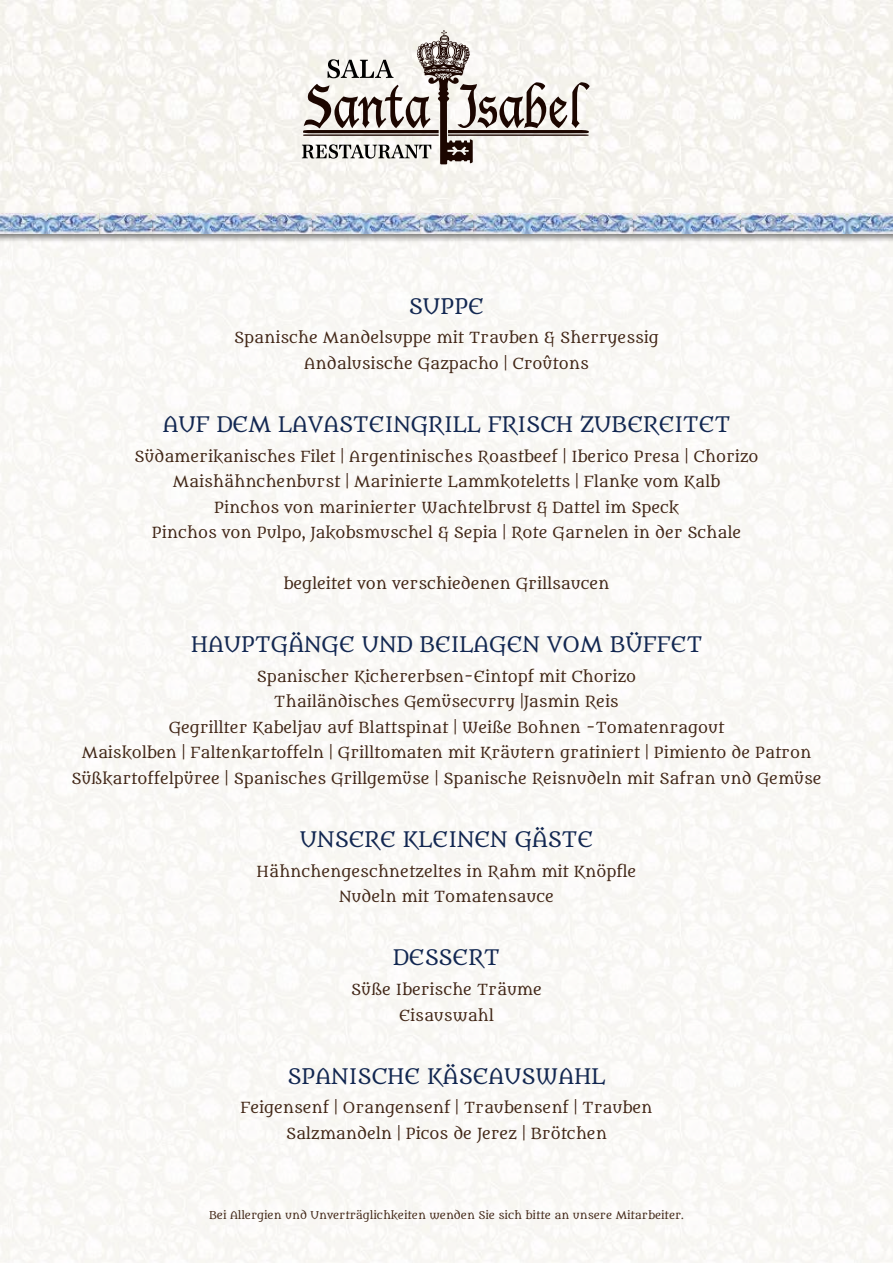
<style>
.page{position:relative;width:893px;height:1263px;background:#fff}
.page>*{position:absolute;margin:0;border:0;box-sizing:border-box;transform-origin:0 0}
.t1{font:21px "Metamorphous";color:#122751}
.t2{font:15px/25.5px "Metamorphous";color:#412616;text-align:center}
.t3{font:10.5px "Metamorphous";color:#412616}
</style>
<div class="page">
<svg style="left:302px;top:30px;width:288px;height:134px"></svg>
<div style="left:0;top:224px;width:893px;height:1039px;background:#faf8f5"></div>
<div style="left:0;top:211px;width:893px;height:32px;background:#000;opacity:.5"></div>
<img style="left:0;top:214px;width:893px;height:20px">
<h1 class="t1" style="left:409px;top:293px;width:77px">SUPPE</h1>
<p class="t2" style="left:234px;top:326px;width:426px">Spanische Mandelsuppe mit Trauben &amp; Sherryessig<br>Andalusische Gazpacho | Croûtons</p>
<h1 class="t1" style="left:163px;top:412px;width:569px">AUF DEM LAVASTEINGRILL FRISCH ZUBEREITET</h1>
<p class="t2" style="left:134px;top:444px;width:626px">Südamerikanisches Filet | Argentinisches Roastbeef | Iberico Presa | Chorizo Maishähnchenburst | Marinierte Lammkoteletts | Flanke vom Kalb<br>Pinchos von marinierter Wachtelbrust &amp; Dattel im Speck<br>Pinchos von Pulpo, Jakobsmuschel &amp; Sepia | Rote Garnelen in der Schale</p>
<p class="t2" style="left:283px;top:571px;width:328px">begleitet von verschiedenen Grillsaucen</p>
<h1 class="t1" style="left:191px;top:632px;width:513px">HAUPTGÄNGE UND BEILAGEN VOM BÜFFET</h1>
<p class="t2" style="left:71px;top:664px;width:752px">Spanischer Kichererbsen-Eintopf mit Chorizo<br>Thailändisches Gemüsecurry |Jasmin Reis<br>Gegrillter Kabeljau auf Blattspinat | Weiße Bohnen -Tomatenragout<br>Maiskolben | Faltenkartoffeln | Grilltomaten mit Kräutern gratiniert | Pimiento de Patron Süßkartoffelpüree | Spanisches Grillgemüse | Spanische Reisnudeln mit Safran und Gemüse</p>
<h1 class="t1" style="left:300px;top:827px;width:295px">UNSERE KLEINEN GÄSTE</h1>
<p class="t2" style="left:257px;top:859px;width:381px">Hähnchengeschnetzeltes in Rahm mit Knöpfle<br>Nudeln mit Tomatensauce</p>
<h1 class="t1" style="left:393px;top:945px;width:108px">DESSERT</h1>
<p class="t2" style="left:351px;top:977px;width:192px">Süße Iberische Träume<br>Eisauswahl</p>
<h1 class="t1" style="left:288px;top:1063px;width:319px">SPANISCHE KÄSEAUSWAHL</h1>
<p class="t2" style="left:240px;top:1095px;width:414px">Feigensenf | Orangensenf | Traubensenf | Trauben<br>Salzmandeln | Picos de Jerez | Brötchen</p>
<p class="t3" style="left:209px;top:1209px;width:476px">Bei Allergien und Unverträglichkeiten wenden Sie sich bitte an unsere Mitarbeiter.</p>
</div>
